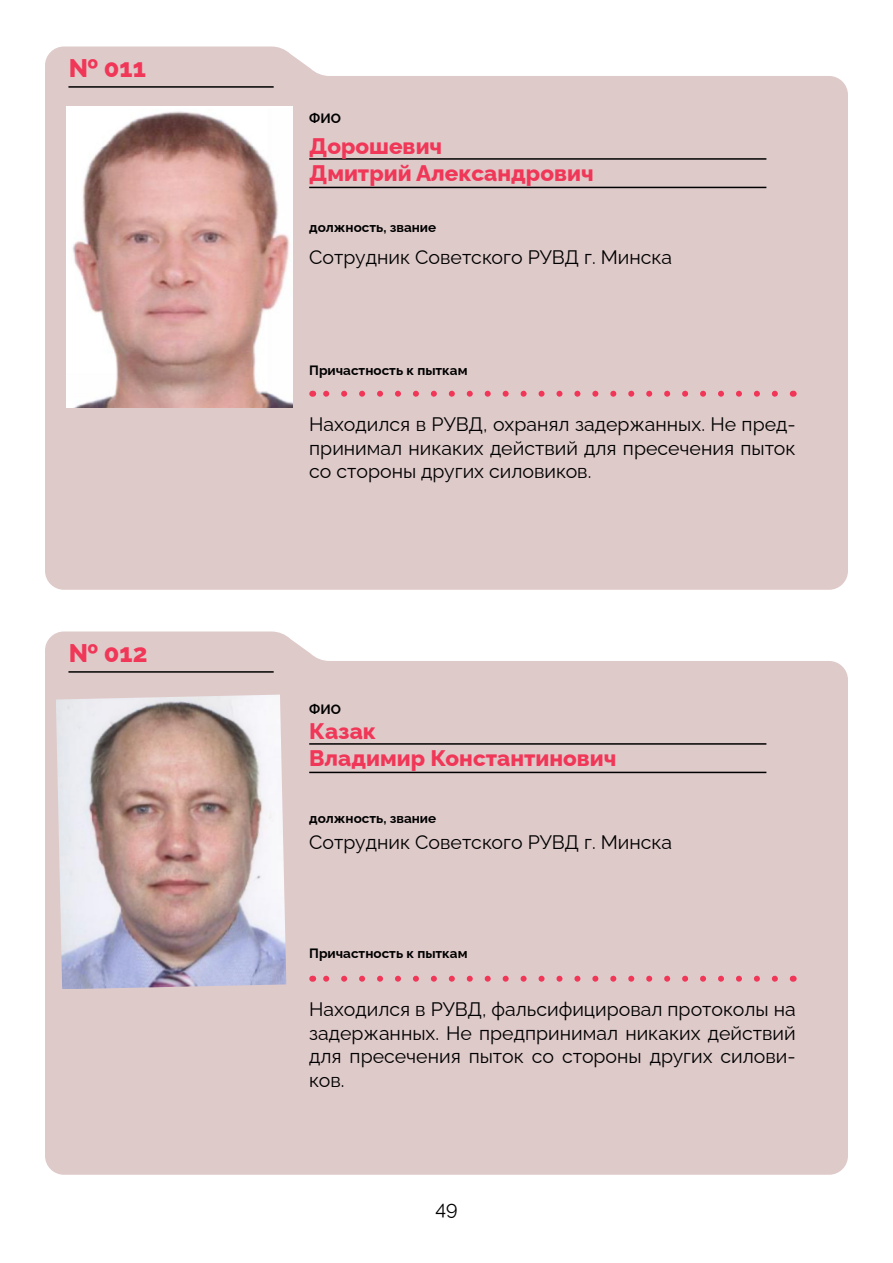
<style>
.page{position:relative;width:893px;height:1263px;background:#fff}
.page>*{position:absolute;margin:0;border:0;box-sizing:border-box;transform-origin:0 0}
.t1{font:800 25.5px "Raleway";color:#f03758}
.t2{font:800 22.5px/27px "Raleway";color:#f03758}
.t3{font:19.5px/23.4px "Raleway";color:#000;text-align:justify}
.t4{font:700 13.5px "Raleway";color:#000}
</style>
<div class="page">
<div style="left:45px;top:47px;width:803px;height:543px;background:#dfcaca"></div>
<div style="left:45px;top:631px;width:803px;height:544px;background:#dfcaca"></div>
<svg style="left:321px;top:391px;width:454px;height:6px;background:#e3a4ac"></svg>
<svg style="left:321px;top:976px;width:454px;height:6px;background:#e3a4ac"></svg>
<hr style="left:68px;top:86px;width:206px;height:2px;background:#000">
<hr style="left:68px;top:671px;width:206px;height:2px;background:#000">
<hr style="left:309px;top:187px;width:457px;height:1px;background:#000">
<hr style="left:309px;top:772px;width:457px;height:1px;background:#000">
<hr style="left:309px;top:158px;width:457px;height:2px;background:#000">
<hr style="left:309px;top:743px;width:457px;height:2px;background:#000">
<img style="left:66px;top:107px;width:227px;height:301px">
<img style="left:56px;top:695px;width:230px;height:294px">
<h1 class="t1" style="left:68px;top:48px;width:79px">№ 011</h1>
<h1 class="t1" style="left:68px;top:633px;width:80px">№ 012</h1>
<p class="t4" style="left:309px;top:107px;width:33px">ФИО</p>
<p class="t2" style="left:309px;top:130px;width:286px">Дорошевич<br>Дмитрий Александрович</p>
<p class="t4" style="left:309px;top:216px;width:129px">должность, звание</p>
<p class="t3" style="left:309px;top:243px;width:364px">Сотрудник Советского РУВД г. Минска</p>
<p class="t4" style="left:309px;top:359px;width:160px">Причастность к пыткам</p>
<p class="t3" style="left:309px;top:411px;width:488px">Находился в РУВД, охранял задержанных. Не пред&shy;принимал никаких действий для пресечения пыток со стороны других силовиков.</p>
<p class="t4" style="left:309px;top:699px;width:33px">ФИО</p>
<p class="t2" style="left:309px;top:715px;width:309px">Казак<br>Владимир Константинович</p>
<p class="t4" style="left:309px;top:807px;width:129px">должность, звание</p>
<p class="t3" style="left:309px;top:828px;width:364px">Сотрудник Советского РУВД г. Минска</p>
<p class="t4" style="left:309px;top:942px;width:160px">Причастность к пыткам</p>
<p class="t3" style="left:309px;top:996px;width:488px">Находился в РУВД, фальсифицировал протоколы на задержанных. Не предпринимал никаких действий для пресечения пыток со стороны других силови&shy;ков.</p>
<p class="t3" style="left:435px;top:1194px;width:24px">49</p>
</div>
